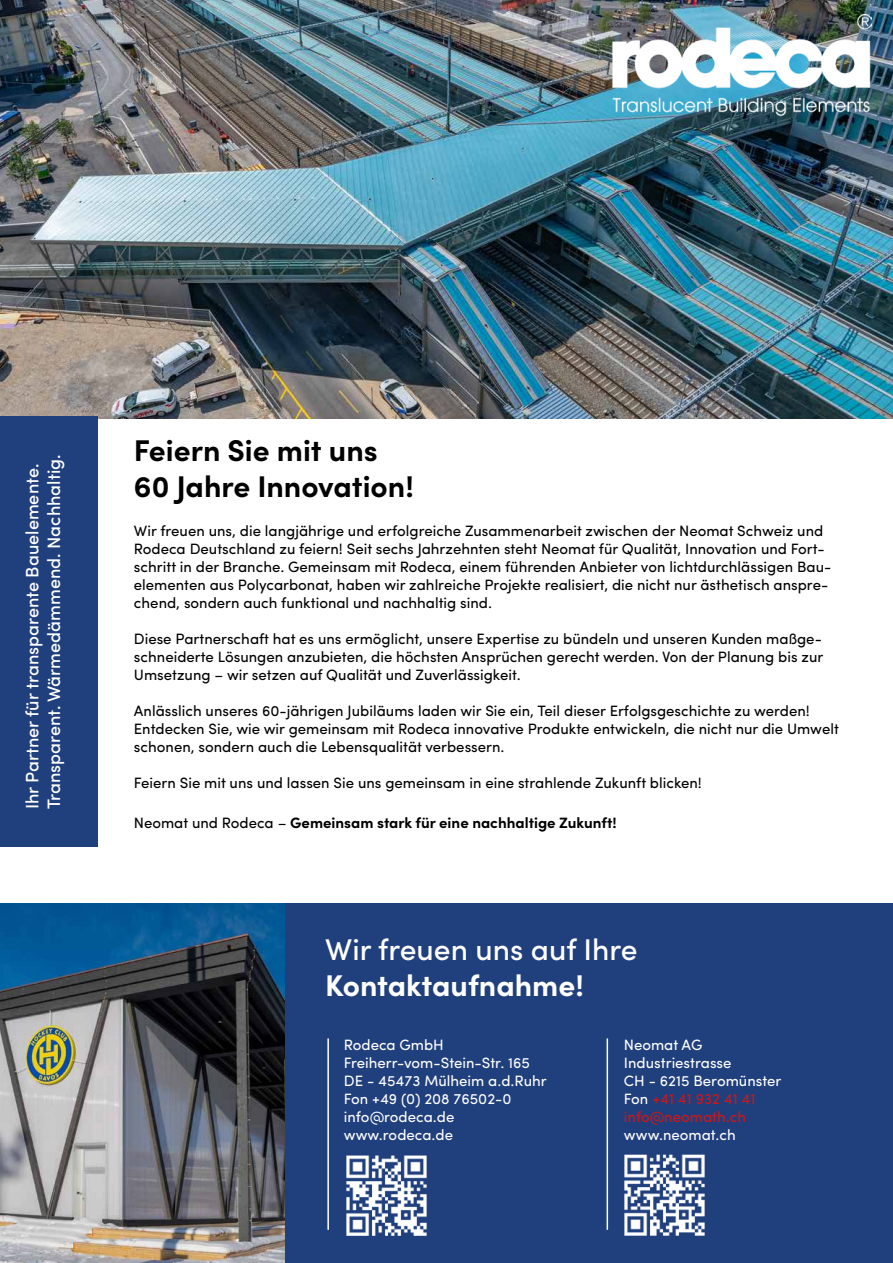
<style>
.page{position:relative;width:893px;height:1263px;background:#fff}
.page>*{position:absolute;margin:0;border:0;box-sizing:border-box;transform-origin:0 0}
.t1{font:700 30px/36px "Sofia Pro";color:#000}
.t2{font:500 30px "Sofia Pro";color:#fff}
.t3{font:700 30px "Sofia Pro";color:#fff}
.t4{font:500 18px/21.6px "Sofia Pro";color:#fff}
.t5{font:15px/18px "Sofia Pro";color:#000}
.t6{font:15px/18px "Sofia Pro";color:#fff}
.t7{font:700 15px "Sofia Pro";color:#000}
.s1{font-weight:400}
.s2{color:#cd1719}
</style>
<div class="page">
<img style="left:0;top:0;width:893px;height:418px">
<div style="left:0;top:416px;width:98px;height:431px;background:#203f7d"></div>
<div style="left:283px;top:904px;width:610px;height:359px;background:#203f7d"></div>
<img style="left:346px;top:1155px;width:81px;height:81px">
<img style="left:624px;top:1154px;width:81px;height:82px">
<img style="left:0;top:904px;width:285px;height:358px">
<hr style="left:607px;top:1038px;width:1px;height:192px;background:#fff">
<hr style="left:327px;top:1038px;width:2px;height:192px;background:#fff">
<img style="left:609px;top:15px;width:263px;height:102px">
<img style="left:0;top:1262px;width:285px;height:1px">
<p class="t4" style="left:20px;top:809px;width:356px;rotate:-90deg">Ihr Partner für transparente Bauelemente.<br>Transparent. Wärmedämmend. Nachhaltig.</p>
<h1 class="t1" style="left:134px;top:430px;width:281px">Feiern Sie mit uns<br>60 Jahre Innovation!</h1>
<p class="t5" style="left:134px;top:521px;width:699px">Wir freuen uns, die langjährige und erfolgreiche Zusammenarbeit zwischen der Neomat Schweiz und Rodeca Deutschland zu feiern! Seit sechs Jahrzehnten steht Neomat für Qualität, Innovation und Fort&shy;schritt in der Branche. Gemeinsam mit Rodeca, einem führenden Anbieter von lichtdurchlässigen Bau&shy;elementen aus Polycarbonat, haben wir zahlreiche Projekte realisiert, die nicht nur ästhetisch anspre&shy;chend, sondern auch funktional und nachhaltig sind.</p>
<p class="t5" style="left:134px;top:629px;width:691px;text-align:justify">Diese Partnerschaft hat es uns ermöglicht, unsere Expertise zu bündeln und unseren Kunden maßge&shy;schneiderte Lösungen anzubieten, die höchsten Ansprüchen gerecht werden. Von der Planung bis zur Umsetzung – wir setzen auf Qualität und Zuverlässigkeit.</p>
<p class="t5" style="left:134px;top:701px;width:706px">Anlässlich unseres 60-jährigen Jubiläums laden wir Sie ein, Teil dieser Erfolgsgeschichte zu werden!<br>Entdecken Sie, wie wir gemeinsam mit Rodeca innovative Produkte entwickeln, die nicht nur die Umwelt schonen, sondern auch die Lebensqualität verbessern.</p>
<p class="t5" style="left:134px;top:773px;width:569px">Feiern Sie mit uns und lassen Sie uns gemeinsam in eine strahlende Zukunft blicken!</p>
<p class="t7" style="left:134px;top:811px;width:484px"><span class="s1">Neomat und Rodeca –</span> Gemeinsam stark für eine nachhaltige Zukunft!</p>
<h1 class="t2" style="left:325px;top:927px;width:314px">Wir freuen uns auf Ihre</h1>
<h1 class="t3" style="left:325px;top:962px;width:260px">Kontaktaufnahme!</h1>
<p class="t6" style="left:344px;top:1034px;width:204px">Rodeca GmbH<br>Freiherr-vom-Stein-Str. 165<br>DE - 45473 Mülheim a.d.Ruhr<br>Fon +49 (0) 208 76502-0 info@rodeca.de www.rodeca.de</p>
<p class="t6" style="left:624px;top:1034px;width:159px">Neomat AG<br>Industriestrasse<br>CH - 6215 Beromünster<br>Fon <span class="s2">+41 41 932 41 41 info@neomath.ch</span></p>
<p class="t6" style="left:624px;top:1124px;width:113px">www.neomat.ch</p>
</div>
